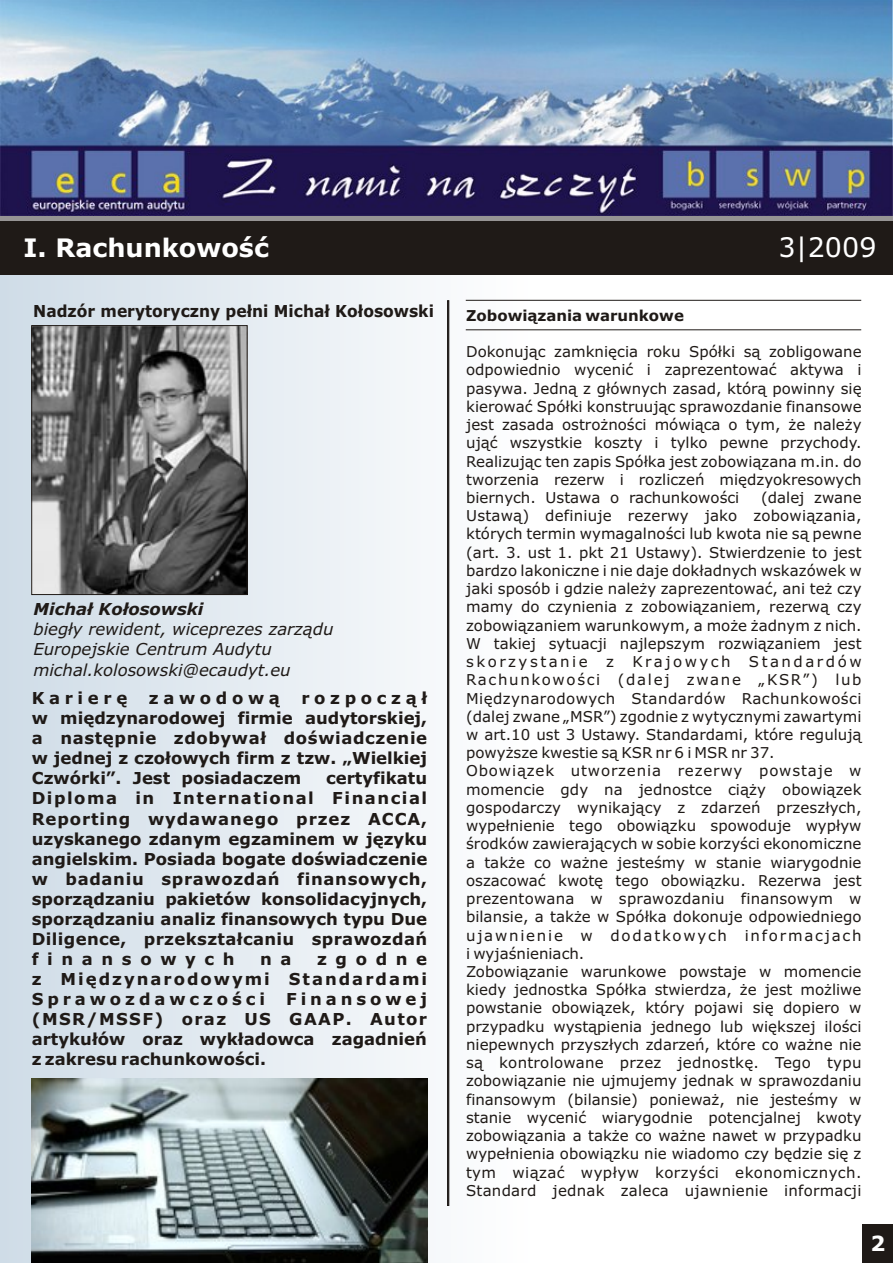
<style>
.page{position:relative;width:893px;height:1263px;background:#fff}
.page>*{position:absolute;margin:0;border:0;box-sizing:border-box;transform-origin:0 0}
.t1{font:27px "Verdana";color:#fff}
.t2{font:700 25.5px "Verdana";color:#fff}
.t3{font:700 21px "Verdana";color:#fff}
.t4{font:700 16.5px/20.1px "Verdana";color:#1f1a17;text-align:justify}
.t5{font:italic 16.5px/20.1px "Verdana";color:#1f1a17}
.t6{font:700 16.5px "Verdana";color:#1f1a17;scale:.94 1}
.t7{font:italic 700 16.5px "Verdana";color:#1f1a17}
.t8{font:700 16.5px "Verdana";letter-spacing:.28em;color:#1f1a17}
.t9{font:15px/18.3px "Verdana";color:#1f1a17;text-align:justify}
.t10{font:700 15px "Verdana";color:#1f1a17}
</style>
<div class="page">
<div style="left:0;top:275px;width:531px;height:988px;background:linear-gradient(to right,#cfdce7,#fff)"></div>
<img style="left:33px;top:327px;width:213px;height:266px">
<div style="left:862px;top:1224px;width:31px;height:39px;background:#1f1a17"></div>
<hr style="left:466px;top:300px;width:395px;height:1px;background:#1f1a17">
<hr style="left:466px;top:329px;width:395px;height:1px;background:#1f1a17">
<div style="left:0;top:217px;width:893px;height:58px;background:#1f1a17"></div>
<div style="left:0;top:216px;width:893px;height:5px;background:#969494"></div>
<img style="left:32px;top:1078px;width:396px;height:185px">
<svg style="left:447px;top:300px;width:3px;height:906px;background:#54514f"></svg>
<div style="left:31px;top:325px;width:217px;height:270px;border:1px solid #1f1a17"></div>
<img style="left:0;top:0;width:893px;height:216px">
<h2 class="t2" style="left:24px;top:238px;width:247px">I. Rachunkowoœæ</h2>
<h1 class="t1" style="left:778px;top:236px;width:100px">3|2009</h1>
<p class="t6" style="left:33px;top:304px;width:428px">Nadzór merytoryczny pe³ni Micha³ Ko³osowski</p>
<p class="t7" style="left:33px;top:603px;width:172px">Micha³ Ko³osowski</p>
<p class="t5" style="left:33px;top:621px;width:302px">bieg³y rewident, wiceprezes zarz¹du<br>Europejskie Centrum Audytu michal.kolosowski@ecaudyt.eu</p>
<p class="t4" style="left:32px;top:689px;width:397px;text-indent:270px">rozpocz¹³ w miêdzynarodowej firmie audytorskiej, a nastêpnie zdobywa³ doœwiadczenie w jednej z czo³owych firm z tzw. „Wielkiej Czwórki”. Jest posiadaczem</p>
<p class="t8" style="left:32px;top:691px;width:97px">Karierê</p>
<p class="t8" style="left:149px;top:691px;width:132px">zawodow¹</p>
<p class="t4" style="left:32px;top:770px;width:397px;text-indent:294px">certyfikatu Diploma in International Financial Reporting wydawanego przez ACCA, uzyskanego zdanym egzaminem w jêzyku angielskim. Posiada bogate doœwiadczenie w badaniu sprawozdañ finansowych, sporz¹dzaniu pakietów konsolidacyjnych, sporz¹dzaniu analiz finansowych typu Due Diligence, przekszta³caniu sprawozdañ finansowych</p>
<p class="t4" style="left:32px;top:950px;width:397px;text-indent:285px">zgodne z Miêdzynarodowymi Standardami Sprawozdawczoœci</p>
<p class="t4" style="left:260px;top:950px;width:33px">n a</p>
<p class="t4" style="left:32px;top:990px;width:397px;text-indent:254px">Finansowej (MSR/MSSF) oraz US GAAP. Autor artyku³ów oraz wyk³adowca zagadnieñ z zakresu rachunkowoœci.</p>
<p class="t10" style="left:466px;top:309px;width:219px">Zobowi¹zania warunkowe</p>
<p class="t9" style="left:466px;top:344px;width:397px">Dokonuj¹c zamkniêcia roku Spó³ki s¹ zobligowane odpowiednio wyceniæ i zaprezentowaæ aktywa i pasywa. Jedn¹ z g³ównych zasad, któr¹ powinny siê kierowaæ Spó³ki konstruuj¹c sprawozdanie finansowe jest zasada ostro¿noœci mówi¹ca o tym, ¿e nale¿y uj¹æ wszystkie koszty i tylko pewne przychody.<br>Realizuj¹c ten zapis Spó³ka jest zobowi¹zana m.in. do tworzenia rezerw i rozliczeñ miêdzyokresowych biernych. Ustawa o rachunkowoœci</p>
<p class="t9" style="left:466px;top:490px;width:397px;text-align:left;text-indent:295px">(dalej zwane Ustaw¹) definiuje rezerwy jako zobowi¹zania, których termin wymagalnoœci lub kwota nie s¹ pewne (art. 3. ust 1. pkt 21 Ustawy). Stwierdzenie to jest bardzo lakoniczne i nie daje dok³adnych wskazówek w jaki sposób i gdzie nale¿y zaprezentowaæ, ani te¿ czy mamy do czynienia z zobowi¹zaniem, rezerw¹ czy zobowi¹zaniem warunkowym, a mo¿e ¿adnym z nich.<br>W takiej sytuacji najlepszym rozwi¹zaniem jest skorzystanie z Krajowych Standardów Rachunkowoœci (dalej zwane „KSR”) lub Miêdzynarodowych Standardów Rachunkowoœci (dalej zwane „MSR”) zgodnie z wytycznymi zawartymi w art.10 ust 3 Ustawy. Standardami, które reguluj¹ powy¿sze kwestie s¹ KSR nr 6 i MSR nr 37.<br>Obowi¹zek utworzenia rezerwy powstaje w momencie gdy na jednostce ci¹¿y obowi¹zek gospodarczy wynikaj¹cy z zdarzeñ przesz³ych, wype³nienie tego obowi¹zku spowoduje wyp³yw œrodków zawieraj¹cych w sobie korzyœci ekonomiczne a tak¿e co wa¿ne jesteœmy w stanie wiarygodnie oszacowaæ kwotê tego obowi¹zku. Rezerwa jest prezentowana w sprawozdaniu finansowym w bilansie, a tak¿e w Spó³ka dokonuje odpowiedniego ujawnienie w dodatkowych informacjach i wyjaœnieniach.<br>Zobowi¹zanie warunkowe powstaje w momencie kiedy jednostka Spó³ka stwierdza, ¿e jest mo¿liwe powstanie obowi¹zek, który pojawi siê dopiero w przypadku wyst¹pienia jednego lub wiêkszej iloœci niepewnych przysz³ych zdarzeñ, które co wa¿ne nie s¹ kontrolowane przez jednostkê. Tego typu zobowi¹zanie nie ujmujemy jednak w sprawozdaniu finansowym (bilansie) poniewa¿, nie jesteœmy w stanie wyceniæ wiarygodnie potencjalnej kwoty zobowi¹zania a tak¿e co wa¿ne nawet w przypadku wype³nienia obowi¹zku nie wiadomo czy bêdzie siê z tym wi¹zaæ wyp³yw korzyœci ekonomicznych.<br>Standard jednak zaleca ujawnienie informacji</p>
<h3 class="t3" style="left:870px;top:1235px;width:16px">2</h3>
</div>
